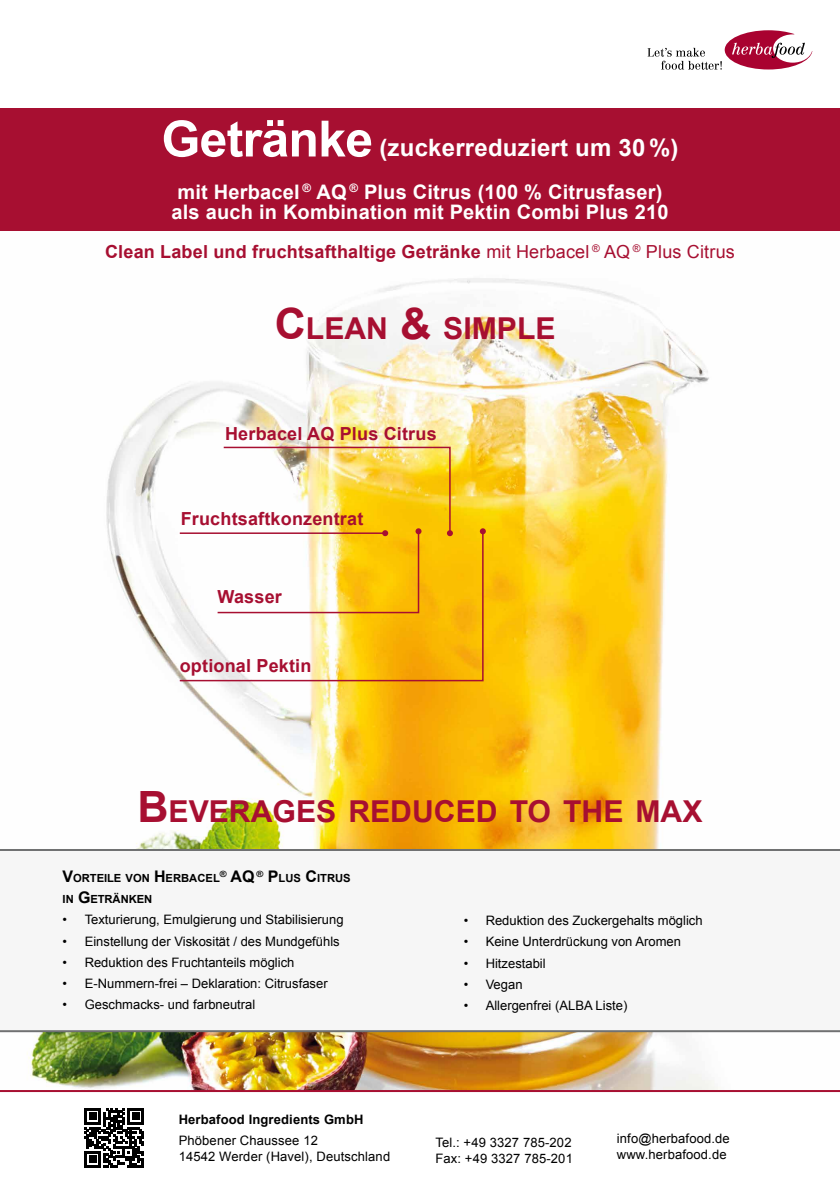
<style>
.page{position:relative;width:840px;height:1191px;background:#fff}
.page>*{position:absolute;margin:0;border:0;box-sizing:border-box;transform-origin:0 0}
.t1{font:700 30.2px "Arial";color:#a70f31}
.t2{font:700 24px "Arial";letter-spacing:.01em;color:#fff}
.t3{font:700 20px/20px "Arial";letter-spacing:.01em;color:#fff}
.t4{font:700 18px "Arial";letter-spacing:.01em;color:#a70f31}
.t5{font:13px/15.6px "Arial";color:#000}
.t6{font:700 13px "Arial";letter-spacing:.01em;color:#000}
.t7{font:700 11.2px/21.2px "Arial";letter-spacing:-.005em;color:#000}
.s1{font-size:50px}
.s2{font-weight:400}
.s3{font-size:43px}
.s4{font-size:16px}
</style>
<div class="page">
<img style="left:0;top:278px;width:839px;height:812px">
<div style="left:196px;top:396px;width:268px;height:75px;background:#fff;opacity:.82"></div>
<hr style="left:0;top:1090px;width:839px;height:2px;background:#a70f31">
<svg style="left:84px;top:1108px;width:60px;height:59px"></svg>
<svg style="left:647px;top:30px;width:164px;height:40px"></svg>
<div style="left:0;top:108px;width:839px;height:123px;background:#a70f31"></div>
<div style="left:0;top:849px;width:839px;height:183px;background:#f6f6f6"></div>
<svg style="left:178px;top:530px;width:306px;height:152px"></svg>
<svg style="left:479px;top:528px;width:6px;height:6px"></svg>
<hr style="left:180px;top:532px;width:205px;height:2px;background:#a70f31">
<svg style="left:216px;top:446px;width:236px;height:168px"></svg>
<h2 class="t2" style="left:161px;top:132px;width:518px"><span class="s1">Getränke</span> (zuckerreduziert um 30%)</h2>
<h3 class="t3" style="left:171px;top:182px;width:498px">mit Herbacel <sup>®</sup> AQ <sup>®</sup> Plus Citrus (100 % Citrusfaser) als auch in Kombination mit Pektin Combi Plus 210</h3>
<h3 class="t4" style="left:105px;top:239px;width:631px">Clean Label und fruchtsafthaltige Getränke <span class="s2">mit Herbacel</span> <sup>®</sup> <span class="s2">AQ</span> <sup>®</sup> <span class="s2">Plus Citrus</span></h3>
<h1 class="t1" style="left:274px;top:308px;width:282px"><span class="s3">C</span>LEAN <span class="s3">&amp;</span> SIMPLE</h1>
<h3 class="t4" style="left:225px;top:422px;width:213px">Herbacel AQ Plus Citrus</h3>
<h3 class="t4" style="left:181px;top:507px;width:184px">Fruchtsaftkonzentrat</h3>
<h3 class="t4" style="left:217px;top:585px;width:66px">Wasser</h3>
<h3 class="t4" style="left:180px;top:654px;width:133px">optional Pektin</h3>
<h1 class="t1" style="left:137px;top:791px;width:566px"><span class="s3">B</span>EVERAGES REDUCED TO THE MAX</h1>
<p class="t7" style="left:63px;top:868px;width:289px"><span class="s4">V</span>ORTEILE VON <span class="s4">H</span> ERBACEL<sup>®</sup> <span class="s4">AQ</span> <sup>®</sup> <span class="s4">P</span> LUS <span class="s4">C</span>ITRUS<br>IN <span class="s4">G</span> ETRÄNKEN</p>
<p class="t5" style="left:63px;top:912px;width:282px">• Texturierung, Emulgierung und Stabilisierung</p>
<p class="t5" style="left:63px;top:933px;width:278px">• Einstellung der Viskosität / des Mundgefühls</p>
<p class="t5" style="left:63px;top:954px;width:233px">• Reduktion des Fruchtanteils möglich</p>
<p class="t5" style="left:63px;top:975px;width:266px">• E-Nummern-frei – Deklaration: Citrusfaser</p>
<p class="t5" style="left:63px;top:997px;width:194px">• Geschmacks- und farbneutral</p>
<p class="t5" style="left:463px;top:913px;width:240px">• Reduktion des Zuckergehalts möglich</p>
<p class="t5" style="left:463px;top:934px;width:219px">• Keine Unterdrückung von Aromen</p>
<p class="t5" style="left:463px;top:955px;width:83px">• Hitzestabil</p>
<p class="t5" style="left:463px;top:976px;width:60px">• Vegan</p>
<p class="t5" style="left:463px;top:997px;width:165px">• Allergenfrei (ALBA Liste)</p>
<p class="t6" style="left:179px;top:1110px;width:186px">Herbafood Ingredients GmbH</p>
<p class="t5" style="left:179px;top:1133px;width:213px">Phöbener Chaussee 12<br>14542 Werder (Havel), Deutschland</p>
<p class="t5" style="left:616px;top:1131px;width:114px">info@herbafood.de www.herbafood.de</p>
<p class="t5" style="left:435px;top:1135px;width:139px">Tel.: +49 3327 785-202<br>Fax: +49 3327 785-201</p>
</div>
